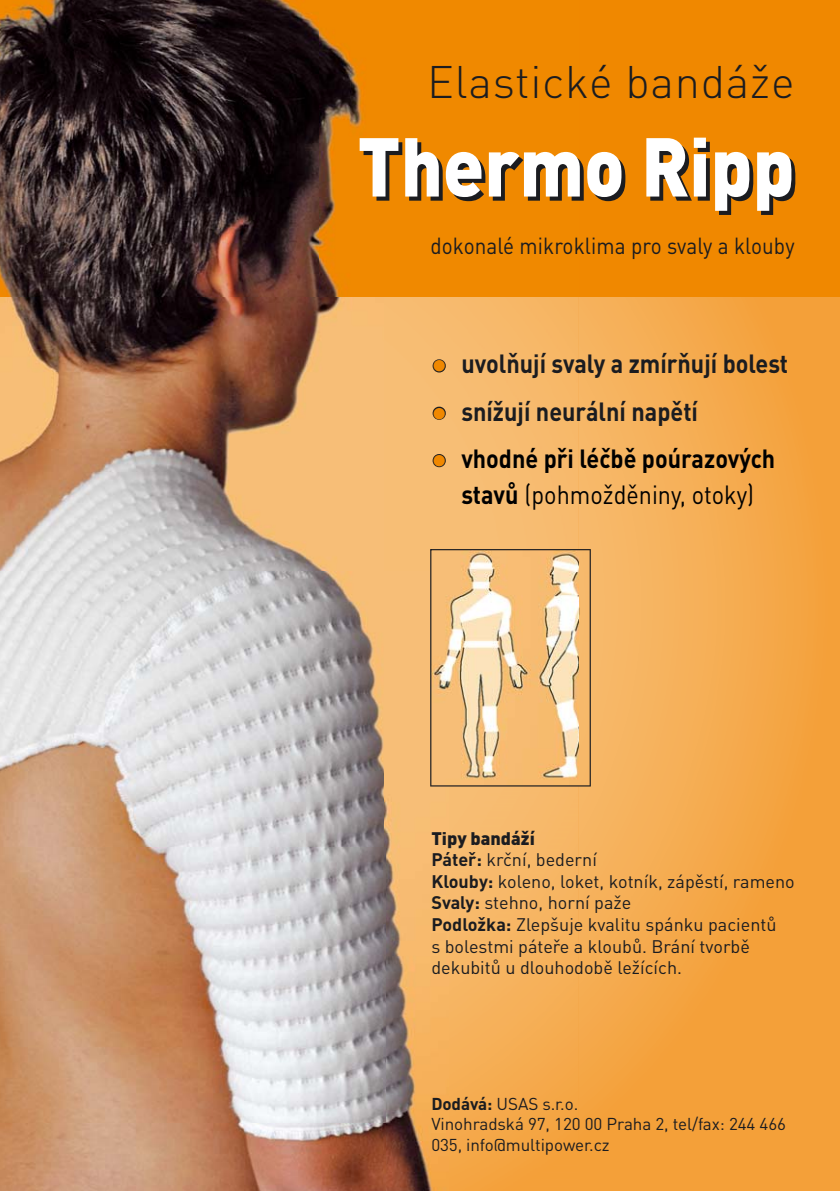
<style>
.page{position:relative;width:840px;height:1191px;background:#fff}
.page>*{position:absolute;margin:0;border:0;box-sizing:border-box;transform-origin:0 0}
.t1{font:900 82px "DIN Pro";color:#fff;scale:.9 1}
.t2{font:300 45px "DIN Pro";letter-spacing:.015em;color:#1b1c20}
.t3{font:700 26px "DIN Pro";color:#1b1c20;scale:.9 1}
.t4{font:700 26px/36px "DIN Pro";color:#000;text-align:center;scale:.9 1}
.t5{font:23px "DIN Pro";letter-spacing:.005em;color:#1b1c20;scale:.9 1}
.t6{font:18px/21.6px "DIN Pro";color:#1b1c20}
.t7{font:17px/20.4px "DIN Pro";letter-spacing:-.005em;color:#1b1c20}
.s1{font-family:"Times New Roman";font-weight:400}
.s2{font-family:"Times New Roman";font-weight:400;color:#1b1c20}
.s3{font-weight:400}
.s4{font-weight:900}
.s5{font-weight:700}
</style>
<div class="page">
<div style="left:0;top:0;width:839px;height:1191px;background:#f4a039"></div>
<img style="left:578px;top:296px;width:250px;height:791px">
<div style="left:0;top:0;width:839px;height:296px;background:#f08800"></div>
<img style="left:0;top:0;width:578px;height:572px">
<img style="left:0;top:572px;width:449px;height:619px">
<img style="left:449px;top:786px;width:129px;height:392px">
<svg style="left:430px;top:549px;width:160px;height:237px;background:#edc48e"></svg>
<h2 class="t2" style="left:427px;top:56px;width:369px">Elastické bandáže</h2>
<h1 class="t1" style="left:357px;top:120px;width:487px">Thermo Ripp</h1>
<p class="t5" style="left:430px;top:238px;width:406px">dokonalé mikroklima pro svaly a klouby</p>
<h3 class="t3" style="left:431px;top:349px;width:398px"><span class="s1">●</span> uvolňují svaly a zmírňují bolest</h3>
<h3 class="t3" style="left:431px;top:396px;width:297px"><span class="s1">●</span> snížují neurální napětí</h3>
<h3 class="t4" style="left:431px;top:441px;width:383px"><span class="s2">●</span> vhodné při léčbě poúrazových stavů <span class="s3">(pohmožděniny, otoky)</span></h3>
<p class="t6" style="left:431px;top:829px;width:365px"><span class="s4">Tipy bandáží<br></span><span class="s5">Páteř:</span> krční, bederní<br><span class="s5">Klouby:</span> koleno, loket, kotník, zápěstí, rameno<br><span class="s5">Svaly:</span> stehno, horní paže<br><span class="s5">Podložka:</span> Zlepšuje kvalitu spánku pacientů<br>s bolestmi páteře a kloubů. Brání tvorbě dekubitů u dlouhodobě ležících.</p>
<p class="t7" style="left:431px;top:1095px;width:356px"><span class="s5">Dodává:</span> USAS s.r.o.<br>Vinohradská 97, 120 00 Praha 2, tel/fax: 244 466<br>035, info@multipower.cz</p>
</div>
